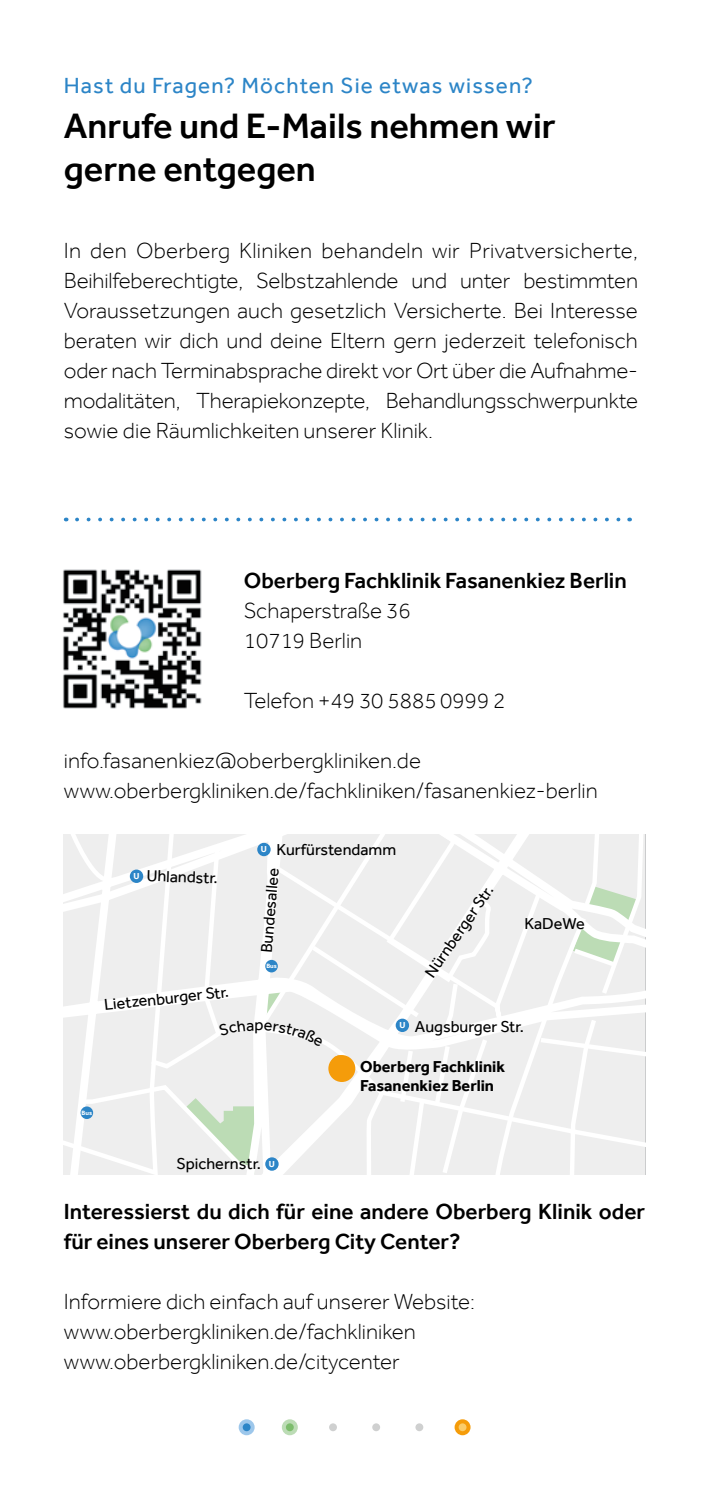
<style>
.page{position:relative;width:709px;height:1489px;background:#fff}
.page>*{position:absolute;margin:0;border:0;box-sizing:border-box;transform-origin:0 0}
.t1{font:500 36.25px/42.5px "Effra";color:#000}
.t2{font:300 22.5px/30px "Effra";color:#000}
.t3{font:500 22.5px/30px "Effra";color:#000}
.t4{font:22.5px "Effra";letter-spacing:.05em;color:#2c85c7}
.t5{font:16.25px "Effra";color:#000}
.t6{font:700 16.25px/19.5px "Effra";color:#000}
.t7{font:700 9px "Effra";color:#fff}
.t8{font:700 6.5px "Effra";letter-spacing:-.005em;color:#fff}
</style>
<div class="page">
<svg style="left:454px;top:1419px;width:16px;height:16px"></svg>
<div style="left:458px;top:1423px;width:8px;height:7px;background:#facc6a;border-radius:50%"></div>
<div style="left:415px;top:1423px;width:8px;height:7px;background:#cfd0d0;border-radius:50%"></div>
<div style="left:372px;top:1423px;width:8px;height:7px;background:#cfd0d0;border-radius:50%"></div>
<div style="left:329px;top:1423px;width:8px;height:7px;background:#cfd0d0;border-radius:50%"></div>
<svg style="left:239px;top:1419px;width:16px;height:16px"></svg>
<div style="left:243px;top:1423px;width:7px;height:7px;background:#2c85c7;border-radius:50%"></div>
<svg style="left:282px;top:1419px;width:16px;height:16px"></svg>
<div style="left:286px;top:1423px;width:8px;height:7px;background:#7cbd6c;border-radius:50%"></div>
<svg style="left:77px;top:517px;width:544px;height:4px"></svg>
<img style="left:63px;top:569px;width:139px;height:140px">
<svg style="left:224px;top:834px;width:35px;height:180px"></svg>
<svg style="left:224px;top:1014px;width:39px;height:160px"></svg>
<svg style="left:64px;top:834px;width:160px;height:340px"></svg>
<svg style="left:80px;top:1082px;width:178px;height:92px"></svg>
<svg style="left:259px;top:854px;width:5px;height:172px"></svg>
<div style="left:257px;top:842px;width:14px;height:14px;background:#2c85c7;border-radius:50%"></div>
<div style="left:130px;top:869px;width:13px;height:13px;background:#2c85c7;border-radius:50%"></div>
<div style="left:81px;top:1106px;width:12px;height:12px;background:#2c85c7;border-radius:50%"></div>
<svg style="left:218px;top:1020px;width:35px;height:15px"></svg>
<svg style="left:264px;top:834px;width:381px;height:340px"></svg>
<p class="t4" style="left:64px;top:72px;width:470px">Hast du Fragen? Möchten Sie etwas wissen?</p>
<h1 class="t1" style="left:64px;top:104px;width:493px">Anrufe und E-Mails nehmen wir gerne entgegen</h1>
<p class="t2" style="left:64px;top:235px;width:575px;text-align:justify">In den Oberberg Kliniken behandeln wir Privatversicherte, Beihilfeberechtigte, Selbstzahlende und unter bestimmten Voraussetzungen auch gesetzlich Versicherte. Bei Interesse beraten wir dich und deine Eltern gern jederzeit telefonisch oder nach Terminabsprache direkt vor Ort über die Aufnahme&shy;modalitäten, Therapiekonzepte, Behandlungsschwerpunkte sowie die Räumlichkeiten unserer Klinik.</p>
<p class="t3" style="left:244px;top:565px;width:384px">Oberberg Fachklinik Fasanenkiez Berlin</p>
<p class="t2" style="left:244px;top:595px;width:168px">Schaperstraße 36<br>10719 Berlin</p>
<p class="t2" style="left:244px;top:685px;width:263px">Telefon +49 30 5885 0999 2</p>
<p class="t2" style="left:64px;top:745px;width:535px">info.fasanenkiez@oberbergkliniken.de www.oberbergkliniken.de/fachkliniken/fasanenkiez-berlin</p>
<p class="t7" style="left:133px;top:870px;width:8px">U</p>
<p class="t5" style="left:147px;top:865px;width:73px;rotate:2deg">Uhlandstr.</p>
<p class="t5" style="left:103px;top:995px;width:127px;rotate:-6deg">Lietzenburger Str.</p>
<p class="t8" style="left:82px;top:1108px;width:12px">Bus</p>
<p class="t7" style="left:261px;top:844px;width:8px">U</p>
<p class="t5" style="left:276px;top:839px;width:121px">Kurfürstendamm</p>
<p class="t5" style="left:256px;top:952px;width:86px;rotate:-85deg">Bundesallee</p>
<p class="t8" style="left:266px;top:961px;width:12px">Bus</p>
<p class="t5" style="left:421px;top:970px;width:110px;rotate:-56deg">Nürnberger Str.</p>
<p class="t5" style="left:524px;top:914px;width:62px">KaDeWe</p>
<p class="t5" style="left:254px;top:1015px;width:11px">p</p>
<p class="t7" style="left:399px;top:1019px;width:8px">U</p>
<p class="t5" style="left:415px;top:1016px;width:110px">Augsburger Str.</p>
<p class="t6" style="left:360px;top:1056px;width:146px">Oberberg Fachklinik<br>Fasanenkiez Berlin</p>
<p class="t5" style="left:177px;top:1154px;width:86px">Spichernstr.</p>
<p class="t7" style="left:269px;top:1158px;width:8px">U</p>
<p class="t3" style="left:64px;top:1195px;width:583px">Interessierst du dich für eine andere Oberberg Klinik oder für eines unserer Oberberg City Center?</p>
<p class="t2" style="left:64px;top:1285px;width:413px">Informiere dich einfach auf unserer Website: www.oberbergkliniken.de/fachkliniken www.oberbergkliniken.de/citycenter</p>
</div>
